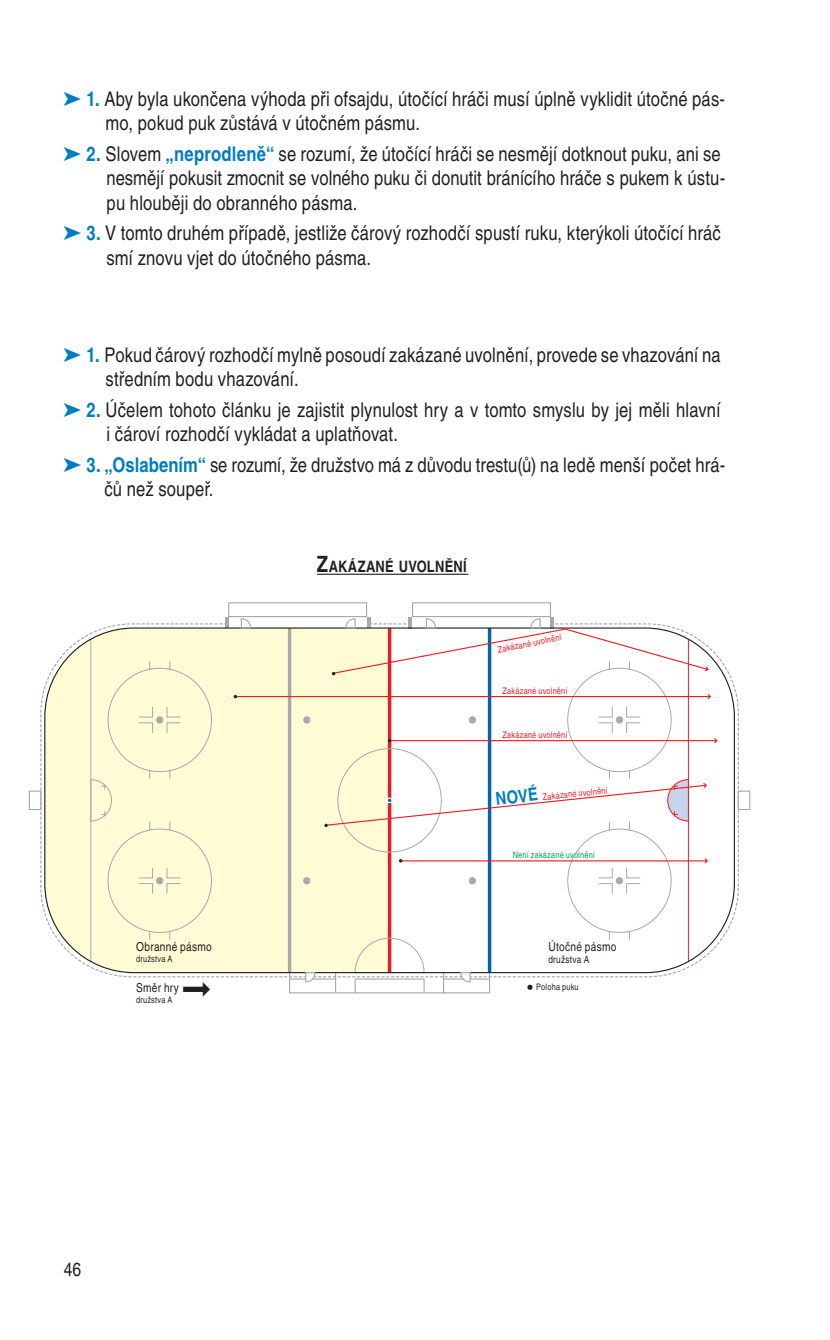
<style>
.page{position:relative;width:830px;height:1340px;background:#fff}
.page>*{position:absolute;margin:0;border:0;box-sizing:border-box;transform-origin:0 0}
.t1{font:condensed 20.25px/24.3px "Helvetica CE";letter-spacing:.01em;color:#231f20}
.t2{font:condensed 19.12px "Helvetica CE";color:#231f20}
.t3{font:700 condensed 18px "Helvetica CE";color:#007cc2}
.t4{font:700 condensed 15.75px "Helvetica CE";letter-spacing:.015em;color:#231f20}
.t5{font:condensed 12.38px "Helvetica CE";letter-spacing:.02em;color:#231f20}
.t6{font:condensed 10.12px "Helvetica CE";letter-spacing:.02em;color:#231f20}
.t7{font:condensed 9px "Helvetica CE";letter-spacing:.02em;color:#ed1c24}
.t8{font:condensed 9px "Helvetica CE";letter-spacing:.02em;color:#231f20}
.t9{font:condensed 9px "Helvetica CE";letter-spacing:.02em;color:#00a650}
.s1{color:#007cc2}
.s2{font-weight:700;color:#007cc2}
.s3{font-size:22.5px}
</style>
<div class="page">
<svg style="left:45px;top:810px;width:45px;height:157px;fill:#fffbd5"></svg>
<svg style="left:228px;top:602px;width:323px;height:15px"></svg>
<div style="left:737px;top:790px;width:13px;height:20px;border:1px solid #a7a9ac"></div>
<svg style="left:29px;top:633px;width:61px;height:177px"></svg>
<hr style="left:317px;top:573px;width:151px;height:2px;background:#231f20">
<svg style="left:90px;top:617px;width:627px;height:377px"></svg>
<p class="t1" style="left:105px;top:89px;width:621px;text-indent:-42px"><span class="s1">➤</span> <span class="s2">1.</span> Aby byla ukončena výhoda při ofsajdu, útočící hráči musí úplně vyklidit útočné pás&shy;mo, pokud puk zůstává v útočném pásmu.</p>
<p class="t1" style="left:106px;top:144px;width:620px;text-indent:-43px"><span class="s1">➤</span> <span class="s2">2.</span> Slovem <span class="s2">„neprodleně“</span> se rozumí, že útočící hráči se nesmějí dotknout puku, ani se nesmějí pokusit zmocnit se volného puku či donutit bránícího hráče s pukem k ústu&shy;pu hlouběji do obranného pásma.</p>
<p class="t1" style="left:106px;top:223px;width:615px;text-indent:-43px"><span class="s1">➤</span> <span class="s2">3.</span> V tomto druhém případě, jestliže čárový rozhodčí spustí ruku, kterýkoli útočící hráč smí znovu vjet do útočného pásma.</p>
<p class="t1" style="left:105px;top:345px;width:616px;text-indent:-42px"><span class="s1">➤</span> <span class="s2">1.</span> Pokud čárový rozhodčí mylně posoudí zakázané uvolnění, provede se vhazování na středním bodu vhazování.</p>
<p class="t1" style="left:106px;top:400px;width:615px;text-indent:-43px"><span class="s1">➤</span> <span class="s2">2.</span> Účelem tohoto článku je zajistit plynulost hry a v tomto smyslu by jej měli hlavní i čároví rozhodčí vykládat a uplatňovat.</p>
<p class="t1" style="left:104px;top:455px;width:622px;text-indent:-41px"><span class="s1">➤</span> <span class="s2">3. „Oslabením“</span> se rozumí, že družstvo má z důvodu trestu(ů) na ledě menší počet hrá&shy;čů než soupeř.</p>
<p class="t5" style="left:136px;top:942px;width:77px">Obranné pásmo</p>
<p class="t8" style="left:136px;top:955px;width:38px">družstva A</p>
<p class="t5" style="left:136px;top:983px;width:44px">Směr hry</p>
<p class="t8" style="left:136px;top:996px;width:38px">družstva A</p>
<p class="t2" style="left:64px;top:1262px;width:19px">46</p>
<p class="t4" style="left:317px;top:560px;width:151px"><span class="s3">Z</span>AKÁZANÉ UVOLNĚNÍ</p>
<p class="t7" style="left:497px;top:646px;width:66px;rotate:-12deg">Zakázané uvolnění</p>
<p class="t7" style="left:502px;top:687px;width:66px">Zakázané uvolnění</p>
<p class="t7" style="left:502px;top:731px;width:66px">Zakázané uvolnění</p>
<p class="t3" style="left:495px;top:792px;width:44px;rotate:-6deg">NOVÉ</p>
<p class="t7" style="left:542px;top:793px;width:66px;rotate:-6deg">Zakázané uvolnění</p>
<p class="t9" style="left:512px;top:851px;width:84px">Není zakázané uvolnění</p>
<p class="t5" style="left:548px;top:942px;width:69px">Útočné pásmo</p>
<p class="t6" style="left:548px;top:955px;width:42px">družstva A</p>
<p class="t8" style="left:536px;top:983px;width:44px">Poloha puku</p>
</div>
